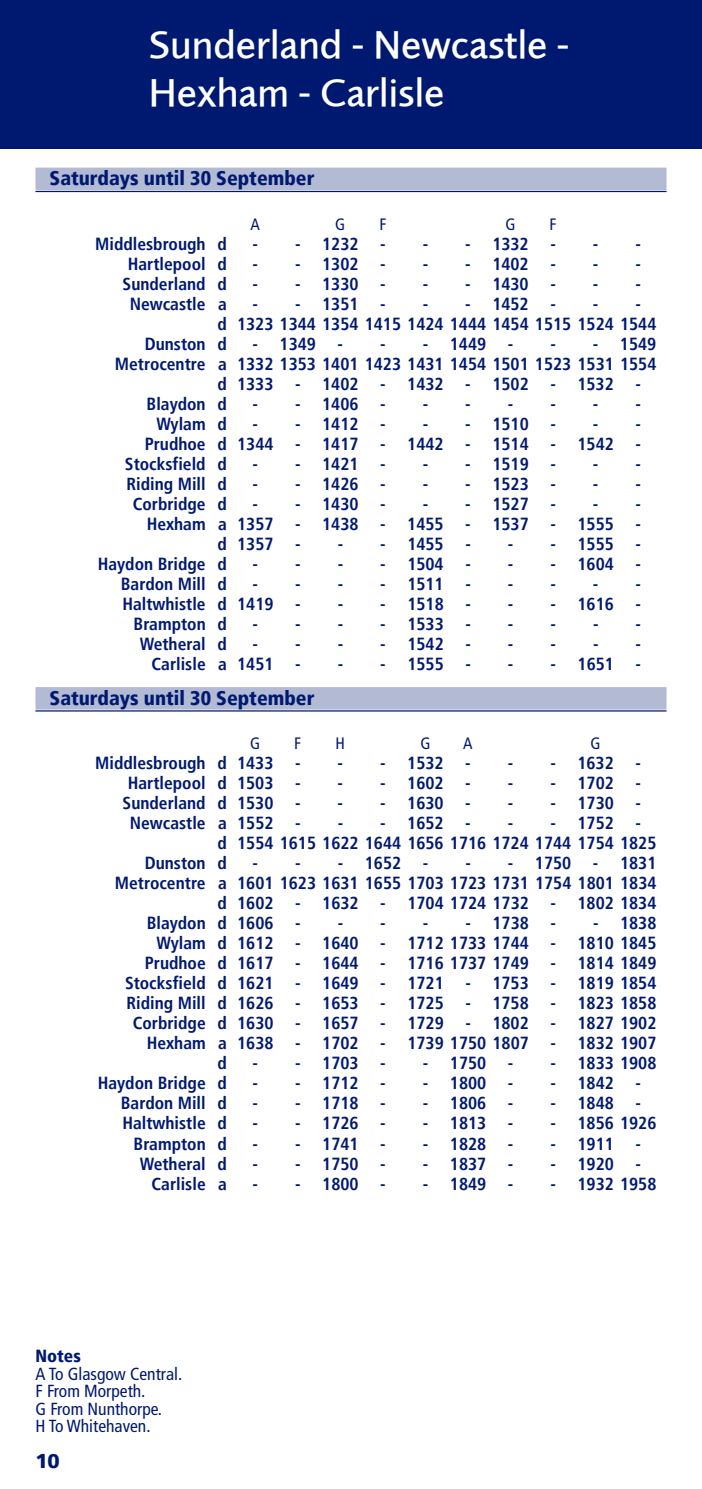
<style>
.page{position:relative;width:702px;height:1489px;background:#fff}
.page>*{position:absolute;margin:0;border:0;box-sizing:border-box;transform-origin:0 0}
.t1{font:500 40px/48px "Foundry Sans";color:#fff}
.t2{font:900 condensed 20px "Frutiger LT";color:#001970}
.t3{font:900 20px "Frutiger LT";color:#001970}
.t4{font:700 condensed 17.5px "Frutiger LT";color:#001970}
.t5{font:condensed 17.5px/17.5px "Frutiger LT";color:#001970}
.t6{font:900 condensed 17.5px "Frutiger LT";color:#001970}
.t7{font:condensed 16.5px "Frutiger LT";color:#001970}
</style>
<div class="page">
<div style="left:0;top:0;width:702px;height:149px;background:#001970"></div>
<div style="left:35px;top:168px;width:631px;height:22px;background:#b3bad4"></div>
<hr style="left:35px;top:191px;width:631px;height:1px;background:#001970">
<div style="left:35px;top:687px;width:631px;height:22px;background:#b3bad4"></div>
<hr style="left:35px;top:710px;width:631px;height:1px;background:#001970">
<h1 class="t1" style="left:149px;top:20px;width:421px">Sunderland - Newcastle -<br>Hexham - Carlisle</h1>
<p class="t2" style="left:50px;top:166px;width:266px">Saturdays until 30 September</p>
<p class="t7" style="left:250px;top:214px;width:11px">A</p>
<p class="t7" style="left:335px;top:214px;width:12px">G</p>
<p class="t7" style="left:379px;top:214px;width:9px">F</p>
<p class="t7" style="left:505px;top:214px;width:12px">G</p>
<p class="t7" style="left:549px;top:214px;width:9px">F</p>
<p class="t4" style="left:95px;top:233px;width:133px">Middlesbrough d</p>
<p class="t4" style="left:252px;top:233px;width:135px">- - 1232 -</p>
<p class="t4" style="left:422px;top:233px;width:135px">- - 1332 -</p>
<p class="t4" style="left:593px;top:233px;width:50px">- -</p>
<p class="t4" style="left:128px;top:253px;width:101px">Hartlepool d</p>
<p class="t4" style="left:252px;top:253px;width:135px">- - 1302 -</p>
<p class="t4" style="left:422px;top:253px;width:135px">- - 1402 -</p>
<p class="t4" style="left:593px;top:253px;width:50px">- -</p>
<p class="t4" style="left:123px;top:273px;width:106px">Sunderland d</p>
<p class="t4" style="left:252px;top:273px;width:135px">- - 1330 -</p>
<p class="t4" style="left:422px;top:273px;width:135px">- - 1430 -</p>
<p class="t4" style="left:593px;top:273px;width:50px">- -</p>
<p class="t4" style="left:130px;top:293px;width:99px">Newcastle a</p>
<p class="t4" style="left:252px;top:293px;width:135px">- - 1351 -</p>
<p class="t4" style="left:422px;top:293px;width:135px">- - 1452 -</p>
<p class="t4" style="left:593px;top:293px;width:50px">- -</p>
<p class="t4" style="left:217px;top:313px;width:440px">d 1323 1344 1354 1415 1424 1444 1454 1515 1524 1544</p>
<p class="t4" style="left:145px;top:333px;width:84px">Dunston d</p>
<p class="t4" style="left:252px;top:333px;width:92px">- 1349 -</p>
<p class="t4" style="left:380px;top:333px;width:135px">- - 1449 -</p>
<p class="t4" style="left:550px;top:333px;width:107px">- - 1549</p>
<p class="t4" style="left:115px;top:353px;width:543px">Metrocentre a 1332 1353 1401 1423 1431 1454 1501 1523 1531 1554</p>
<p class="t4" style="left:217px;top:373px;width:425px">d 1333 - 1402 - 1432 - 1502 - 1532 -</p>
<p class="t4" style="left:147px;top:393px;width:82px">Blaydon d</p>
<p class="t4" style="left:252px;top:393px;width:135px">- - 1406 -</p>
<p class="t4" style="left:422px;top:393px;width:50px">- -</p>
<p class="t4" style="left:508px;top:393px;width:50px">- -</p>
<p class="t4" style="left:593px;top:393px;width:50px">- -</p>
<p class="t4" style="left:156px;top:413px;width:72px">Wylam d</p>
<p class="t4" style="left:252px;top:413px;width:135px">- - 1412 -</p>
<p class="t4" style="left:422px;top:413px;width:135px">- - 1510 -</p>
<p class="t4" style="left:593px;top:413px;width:50px">- -</p>
<p class="t4" style="left:145px;top:433px;width:497px">Prudhoe d 1344 - 1417 - 1442 - 1514 - 1542 -</p>
<p class="t4" style="left:125px;top:453px;width:103px">Stocksfield d</p>
<p class="t4" style="left:252px;top:453px;width:135px">- - 1421 -</p>
<p class="t4" style="left:423px;top:453px;width:135px">- - 1519 -</p>
<p class="t4" style="left:593px;top:453px;width:50px">- -</p>
<p class="t4" style="left:126px;top:473px;width:102px">Riding Mill d</p>
<p class="t4" style="left:252px;top:473px;width:135px">- - 1426 -</p>
<p class="t4" style="left:423px;top:473px;width:135px">- - 1523 -</p>
<p class="t4" style="left:593px;top:473px;width:50px">- -</p>
<p class="t4" style="left:133px;top:493px;width:96px">Corbridge d</p>
<p class="t4" style="left:252px;top:493px;width:135px">- - 1430 -</p>
<p class="t4" style="left:423px;top:493px;width:135px">- - 1527 -</p>
<p class="t4" style="left:593px;top:493px;width:50px">- -</p>
<p class="t4" style="left:147px;top:513px;width:496px">Hexham a 1357 - 1438 - 1455 - 1537 - 1555 -</p>
<p class="t4" style="left:217px;top:533px;width:85px">d 1357 -</p>
<p class="t4" style="left:338px;top:533px;width:135px">- - 1455 -</p>
<p class="t4" style="left:508px;top:533px;width:135px">- - 1555 -</p>
<p class="t4" style="left:98px;top:553px;width:131px">Haydon Bridge d</p>
<p class="t4" style="left:252px;top:553px;width:50px">- -</p>
<p class="t4" style="left:338px;top:553px;width:135px">- - 1504 -</p>
<p class="t4" style="left:508px;top:553px;width:135px">- - 1604 -</p>
<p class="t4" style="left:121px;top:573px;width:108px">Bardon Mill d</p>
<p class="t4" style="left:252px;top:573px;width:50px">- -</p>
<p class="t4" style="left:338px;top:573px;width:135px">- - 1511 -</p>
<p class="t4" style="left:508px;top:573px;width:50px">- -</p>
<p class="t4" style="left:593px;top:573px;width:50px">- -</p>
<p class="t4" style="left:122px;top:593px;width:180px">Haltwhistle d 1419 -</p>
<p class="t4" style="left:338px;top:593px;width:135px">- - 1518 -</p>
<p class="t4" style="left:508px;top:593px;width:135px">- - 1616 -</p>
<p class="t4" style="left:134px;top:613px;width:95px">Brampton d</p>
<p class="t4" style="left:252px;top:613px;width:50px">- -</p>
<p class="t4" style="left:338px;top:613px;width:135px">- - 1533 -</p>
<p class="t4" style="left:508px;top:613px;width:50px">- -</p>
<p class="t4" style="left:593px;top:613px;width:50px">- -</p>
<p class="t4" style="left:140px;top:633px;width:89px">Wetheral d</p>
<p class="t4" style="left:252px;top:633px;width:50px">- -</p>
<p class="t4" style="left:338px;top:633px;width:135px">- - 1542 -</p>
<p class="t4" style="left:508px;top:633px;width:50px">- -</p>
<p class="t4" style="left:593px;top:633px;width:50px">- -</p>
<p class="t4" style="left:151px;top:653px;width:151px">Carlisle a 1451 -</p>
<p class="t4" style="left:338px;top:653px;width:135px">- - 1555 -</p>
<p class="t4" style="left:508px;top:653px;width:135px">- - 1651 -</p>
<p class="t2" style="left:50px;top:685px;width:266px">Saturdays until 30 September</p>
<p class="t7" style="left:250px;top:734px;width:12px">G</p>
<p class="t7" style="left:294px;top:734px;width:9px">F</p>
<p class="t7" style="left:335px;top:734px;width:11px">H</p>
<p class="t7" style="left:420px;top:734px;width:12px">G</p>
<p class="t7" style="left:463px;top:734px;width:11px">A</p>
<p class="t7" style="left:590px;top:734px;width:12px">G</p>
<p class="t4" style="left:95px;top:752px;width:207px">Middlesbrough d 1433 -</p>
<p class="t4" style="left:337px;top:752px;width:135px">- - 1532 -</p>
<p class="t4" style="left:507px;top:752px;width:135px">- - 1632 -</p>
<p class="t4" style="left:128px;top:772px;width:174px">Hartlepool d 1503 -</p>
<p class="t4" style="left:337px;top:772px;width:135px">- - 1602 -</p>
<p class="t4" style="left:508px;top:772px;width:135px">- - 1702 -</p>
<p class="t4" style="left:123px;top:792px;width:179px">Sunderland d 1530 -</p>
<p class="t4" style="left:337px;top:792px;width:135px">- - 1630 -</p>
<p class="t4" style="left:508px;top:792px;width:135px">- - 1730 -</p>
<p class="t4" style="left:130px;top:812px;width:172px">Newcastle a 1552 -</p>
<p class="t4" style="left:337px;top:812px;width:135px">- - 1652 -</p>
<p class="t4" style="left:508px;top:812px;width:135px">- - 1752 -</p>
<p class="t4" style="left:217px;top:832px;width:440px">d 1554 1615 1622 1644 1656 1716 1724 1744 1754 1825</p>
<p class="t4" style="left:145px;top:852px;width:84px">Dunston d</p>
<p class="t4" style="left:252px;top:852px;width:50px">- -</p>
<p class="t4" style="left:338px;top:852px;width:92px">- 1652 -</p>
<p class="t4" style="left:465px;top:852px;width:193px">- - 1750 - 1831</p>
<p class="t4" style="left:115px;top:872px;width:543px">Metrocentre a 1601 1623 1631 1655 1703 1723 1731 1754 1801 1834</p>
<p class="t4" style="left:218px;top:892px;width:440px">d 1602 - 1632 - 1704 1724 1732 - 1802 1834</p>
<p class="t4" style="left:147px;top:912px;width:155px">Blaydon d 1606 -</p>
<p class="t4" style="left:338px;top:912px;width:50px">- -</p>
<p class="t4" style="left:423px;top:912px;width:135px">- - 1738 -</p>
<p class="t4" style="left:593px;top:912px;width:65px">- 1838</p>
<p class="t4" style="left:156px;top:932px;width:501px">Wylam d 1612 - 1640 - 1712 1733 1744 - 1810 1845</p>
<p class="t4" style="left:145px;top:952px;width:513px">Prudhoe d 1617 - 1644 - 1716 1737 1749 - 1814 1849</p>
<p class="t4" style="left:125px;top:972px;width:533px">Stocksfield d 1621 - 1649 - 1721 - 1753 - 1819 1854</p>
<p class="t4" style="left:126px;top:992px;width:531px">Riding Mill d 1626 - 1653 - 1725 - 1758 - 1823 1858</p>
<p class="t4" style="left:133px;top:1012px;width:525px">Corbridge d 1630 - 1657 - 1729 - 1802 - 1827 1902</p>
<p class="t4" style="left:147px;top:1032px;width:511px">Hexham a 1638 - 1702 - 1739 1750 1807 - 1832 1907</p>
<p class="t4" style="left:218px;top:1052px;width:11px">d</p>
<p class="t4" style="left:252px;top:1052px;width:135px">- - 1703 -</p>
<p class="t4" style="left:423px;top:1052px;width:92px">- 1750 -</p>
<p class="t4" style="left:550px;top:1052px;width:107px">- 1833 1908</p>
<p class="t4" style="left:98px;top:1072px;width:131px">Haydon Bridge d</p>
<p class="t4" style="left:252px;top:1072px;width:135px">- - 1712 -</p>
<p class="t4" style="left:423px;top:1072px;width:92px">- 1800 -</p>
<p class="t4" style="left:550px;top:1072px;width:92px">- 1842 -</p>
<p class="t4" style="left:121px;top:1092px;width:108px">Bardon Mill d</p>
<p class="t4" style="left:252px;top:1092px;width:135px">- - 1718 -</p>
<p class="t4" style="left:423px;top:1092px;width:92px">- 1806 -</p>
<p class="t4" style="left:550px;top:1092px;width:92px">- 1848 -</p>
<p class="t4" style="left:122px;top:1112px;width:106px">Haltwhistle d</p>
<p class="t4" style="left:252px;top:1112px;width:135px">- - 1726 -</p>
<p class="t4" style="left:423px;top:1112px;width:92px">- 1813 -</p>
<p class="t4" style="left:550px;top:1112px;width:107px">- 1856 1926</p>
<p class="t4" style="left:134px;top:1132px;width:95px">Brampton d</p>
<p class="t4" style="left:252px;top:1132px;width:135px">- - 1741 -</p>
<p class="t4" style="left:423px;top:1132px;width:92px">- 1828 -</p>
<p class="t4" style="left:550px;top:1132px;width:92px">- 1911 -</p>
<p class="t4" style="left:140px;top:1152px;width:89px">Wetheral d</p>
<p class="t4" style="left:252px;top:1152px;width:135px">- - 1750 -</p>
<p class="t4" style="left:423px;top:1152px;width:92px">- 1837 -</p>
<p class="t4" style="left:550px;top:1152px;width:92px">- 1920 -</p>
<p class="t4" style="left:151px;top:1172px;width:77px">Carlisle a</p>
<p class="t4" style="left:252px;top:1172px;width:135px">- - 1800 -</p>
<p class="t4" style="left:423px;top:1172px;width:92px">- 1849 -</p>
<p class="t4" style="left:550px;top:1172px;width:107px">- 1932 1958</p>
<p class="t6" style="left:35px;top:1345px;width:47px">Notes</p>
<p class="t5" style="left:35px;top:1364px;width:148px">A To Glasgow Central.<br>F From Morpeth.<br>G From Nunthorpe.<br>H To Whitehaven.</p>
<p class="t3" style="left:35px;top:1448px;width:26px">10</p>
</div>
